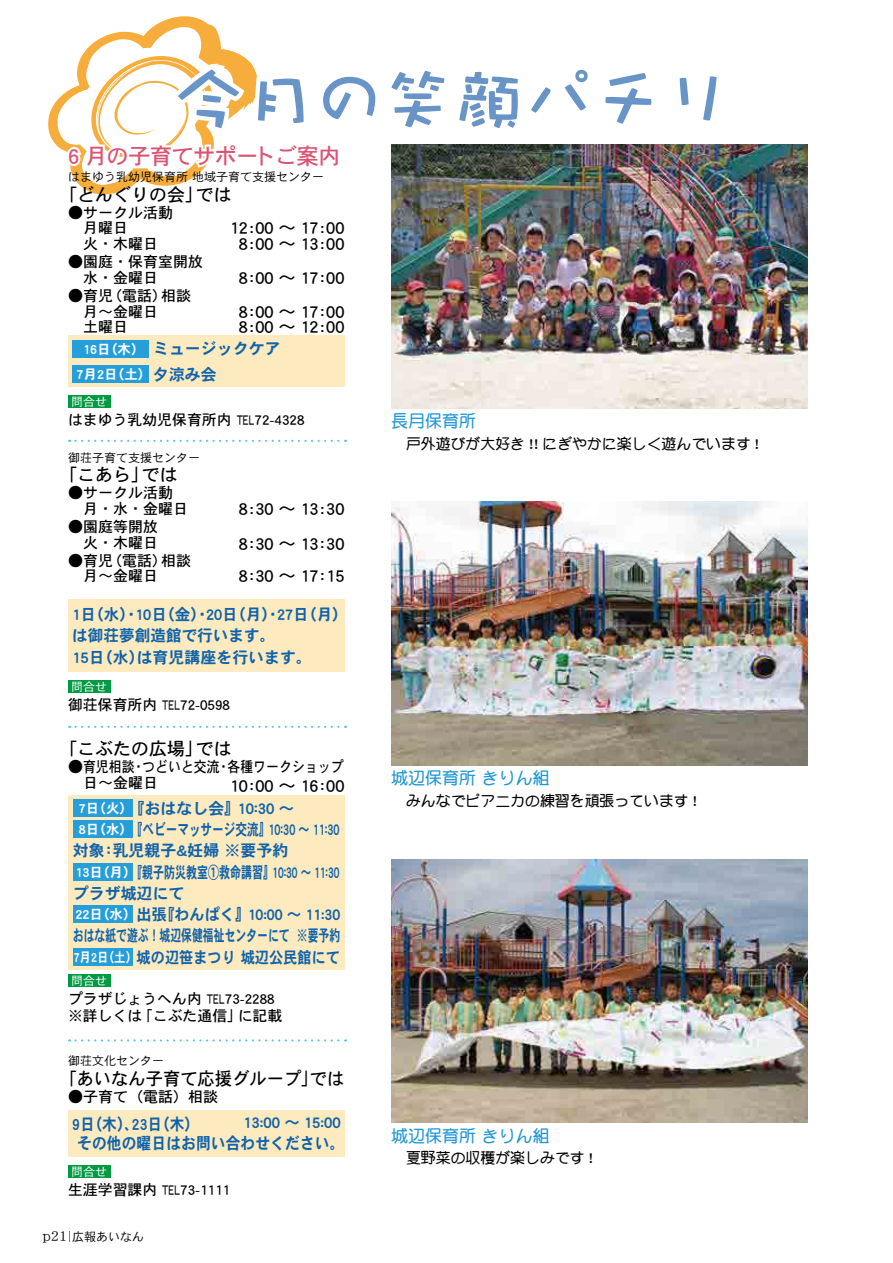
<style>
.page{position:relative;width:893px;height:1263px;background:#fff}
.page>*{position:absolute;margin:0;border:0;box-sizing:border-box;transform-origin:0 0}
.t1{font:70.5px "DF Craft Yu Std W7 90 pv RKSJ H";letter-spacing:-.01em;color:#6994c7}
.t2{font:22.5px "DFHS Gothic Std W5 90 pv RKSJ H";letter-spacing:-.04em;color:#db5372}
.t3{font:18px/15.8px "DFHS Gothic Std W5 90 pv RKSJ H";color:#000102}
.t4{font:18px "DFHS Gothic Std W5 90 pv RKSJ H";color:#000102;scale:.96 1}
.t5{font:16.95px "DF Maru Gothic Std W7 90 pv RKSJ H";color:#1e96d5}
.t6{font:16.5px/18.8px "DFHS Gothic Std W7 83 pv RKSJ H";color:#1063aa;scale:.9 1}
.t7{font:15.9px/21.3px "DFHS Gothic Std W7 83 pv RKSJ H";color:#1063aa}
.t8{font:15.9px/21.3px "DFHS Gothic Std W7 83 pv RKSJ H";color:#1063aa;text-align:justify;scale:.95 1}
.t9{font:15.9px/21.3px "DFHS Gothic Std W7 83 pv RKSJ H";color:#1063aa;scale:.69 1}
.t10{font:15.9px "DFHS Gothic Std W7 83 pv RKSJ H";color:#1063aa;scale:.73 1}
.t11{font:15px/15.8px "DFHS Gothic Std W5 90 pv RKSJ H";color:#000102}
.t12{font:14.85px/17px "DFHS Gothic Std W5 90 pv RKSJ H";color:#000102}
.t13{font:14.85px "DF Maru Gothic Std W7 90 pv RKSJ H";color:#050101}
.t14{font:13.5px "DFHS Gothic Std W7 83 pv RKSJ H";color:#fff}
.t15{font:12px "DFHS Gothic Std W3 90 pv RKSJ H";color:#000102}
.t16{font:12px "DFHS Gothic Std W3 90 pv RKSJ H";color:#fff}
.s1{font-size:15.9px;color:#1063aa}
.s2{font-size:13.5px;color:#fff}
.s3{font-family:"DFHS Mincho Std W3 90 pv RKSJ H";font-size:15px}
</style>
<div class="page">
<img style="left:391px;top:502px;width:417px;height:263px">
<img style="left:391px;top:859px;width:417px;height:264px">
<img style="left:391px;top:145px;width:417px;height:263px">
<div style="left:68px;top:336px;width:276px;height:51px;background:#feeabf"></div>
<div style="left:72px;top:340px;width:77px;height:17px;background:#269eda"></div>
<div style="left:68px;top:395px;width:43px;height:13px;background:#009a43"></div>
<svg style="left:48px;top:16px;width:612px;height:178px"></svg>
<svg style="left:76px;top:440px;width:270px;height:2px"></svg>
<svg style="left:76px;top:726px;width:270px;height:2px"></svg>
<svg style="left:76px;top:1039px;width:270px;height:2px"></svg>
<div style="left:68px;top:600px;width:276px;height:72px;background:#feeabf"></div>
<div style="left:68px;top:680px;width:43px;height:13px;background:#009a43"></div>
<div style="left:68px;top:974px;width:43px;height:12px;background:#009a43"></div>
<div style="left:69px;top:795px;width:276px;height:174px;background:#feeabf"></div>
<div style="left:73px;top:799px;width:59px;height:17px;background:#269eda"></div>
<div style="left:73px;top:821px;width:59px;height:17px;background:#269eda"></div>
<div style="left:68px;top:1110px;width:276px;height:47px;background:#feeabf"></div>
<div style="left:68px;top:1165px;width:43px;height:13px;background:#009a43"></div>
<div style="left:72px;top:366px;width:77px;height:17px;background:#269eda"></div>
<div style="left:73px;top:906px;width:59px;height:17px;background:#269eda"></div>
<div style="left:73px;top:948px;width:59px;height:17px;background:#269eda"></div>
<div style="left:73px;top:863px;width:59px;height:17px;background:#269eda"></div>
<h1 class="t1" style="left:174px;top:71px;width:561px">今月の笑顔パチリ</h1>
<h2 class="t2" style="left:68px;top:147px;width:274px">6 月の子育てサポートご案内</h2>
<p class="t15" style="left:68px;top:172px;width:257px">はまゆう乳幼児保育所 地域子育て支援センター</p>
<p class="t3" style="left:59px;top:188px;width:174px">「どんぐりの会」では</p>
<p class="t11" style="left:68px;top:206px;width:106px">●サークル活動　月曜日<br>　火・木曜日</p>
<p class="t11" style="left:68px;top:255px;width:136px">●園庭・保育室開放　水・金曜日</p>
<p class="t11" style="left:68px;top:289px;width:124px">●育児（電話）相談　月～金曜日<br>　土曜日</p>
<p class="t3" style="left:230px;top:222px;width:116px;text-align:center">12:00 ～ 17:00<br>8:00 ～ 13:00</p>
<p class="t3" style="left:239px;top:263px;width:107px;line-height:33.8px">8:00 ～ 17:00<br>8:00 ～ 17:00</p>
<p class="t3" style="left:239px;top:321px;width:107px">8:00 ～ 12:00</p>
<p class="t14" style="left:83px;top:343px;width:63px">16日（木）</p>
<p class="t7" style="left:153px;top:340px;width:129px">ミュージックケア</p>
<p class="t14" style="left:77px;top:369px;width:142px">7月2日（土）<span class="s1">夕涼み会</span></p>
<p class="t16" style="left:71px;top:397px;width:37px">問合せ</p>
<p class="t12" style="left:68px;top:413px;width:238px">はまゆう乳幼児保育所内 TEL72-4328</p>
<p class="t15" style="left:68px;top:453px;width:133px">御荘子育て支援センター</p>
<p class="t3" style="left:59px;top:469px;width:120px">「こあら」では</p>
<p class="t11" style="left:68px;top:487px;width:121px">●サークル活動　月・水・金曜日</p>
<p class="t11" style="left:68px;top:520px;width:91px">●園庭等開放　火・木曜日</p>
<p class="t11" style="left:68px;top:554px;width:124px">●育児（電話）相談　月～金曜日</p>
<p class="t3" style="left:239px;top:494px;width:107px;line-height:34.5px">8:30 ～ 13:30<br>8:30 ～ 13:30</p>
<p class="t3" style="left:239px;top:570px;width:107px">8:30 ～ 17:15</p>
<p class="t7" style="left:72px;top:606px;width:277px">1日（水）・10日（金）・20日（月）・27日（月）は御荘夢創造館で行います。<br>15日（水）は育児講座を行います。</p>
<p class="t16" style="left:71px;top:682px;width:37px">問合せ</p>
<p class="t12" style="left:68px;top:698px;width:164px">御荘保育所内 TEL72-0598</p>
<p class="t3" style="left:59px;top:743px;width:174px">「こぶたの広場」では</p>
<p class="t11" style="left:68px;top:761px;width:277px">●育児相談・つどいと交流・各種ワークショップ　日～金曜日</p>
<p class="t3" style="left:230px;top:779px;width:116px">10:00 ～ 16:00</p>
<p class="t7" style="left:79px;top:799px;width:217px"><span class="s2">7日（火）</span>『おはなし会』10:30 ～</p>
<p class="t10" style="left:79px;top:823px;width:359px"><span class="s2">8日（水）</span>『ベビーマッサージ交流』10:30 ～ 11:30</p>
<p class="t7" style="left:73px;top:842px;width:217px">対象：乳児親子&amp;妊婦 ※要予約</p>
<p class="t9" style="left:73px;top:863px;width:388px"><span class="s2">13日（月）</span>『親子防災教室①救命講習』10:30 ～ 11:30プラザ城辺にて</p>
<p class="t8" style="left:73px;top:905px;width:283px"><span class="s2">22日（水）</span>出張『わんぱく』10:00 ～ 11:30おはな紙で遊ぶ！城辺保健福祉センターにて ※要予約<span class="s2">7月2日（土）</span>城の辺笹まつり 城辺公民館にて</p>
<p class="t16" style="left:71px;top:975px;width:37px">問合せ</p>
<p class="t12" style="left:68px;top:991px;width:216px">プラザじょうへん内 TEL73-2288 ※詳しくは「こぶた通信」に記載</p>
<p class="t15" style="left:68px;top:1056px;width:97px">御荘文化センター</p>
<p class="t4" style="left:59px;top:1071px;width:298px">「あいなん子育て応援グループ」では</p>
<p class="t11" style="left:68px;top:1090px;width:151px">●子育て（電話）相談</p>
<p class="t6" style="left:72px;top:1116px;width:304px">9日（木）、23日（木）<br>その他の曜日はお問い合わせください。</p>
<p class="t7" style="left:243px;top:1114px;width:99px">13:00 ～ 15:00</p>
<p class="t16" style="left:71px;top:1167px;width:37px">問合せ</p>
<p class="t12" style="left:68px;top:1183px;width:164px">生涯学習課内 TEL73-1111</p>
<p class="t15" style="left:42px;top:1232px;width:103px"><span class="s3">p21</span> 広報あいなん</p>
<p class="t5" style="left:391px;top:414px;width:87px">長月保育所</p>
<p class="t13" style="left:391px;top:437px;width:370px">　戸外遊びが大好き !! にぎやかに楽しく遊んでいます !</p>
<p class="t5" style="left:391px;top:771px;width:160px">城辺保育所 きりん組</p>
<p class="t13" style="left:391px;top:795px;width:308px">　みんなでピアニカの練習を頑張っています !</p>
<p class="t5" style="left:391px;top:1129px;width:160px">城辺保育所 きりん組</p>
<p class="t13" style="left:391px;top:1152px;width:204px">　夏野菜の収穫が楽しみです !</p>
</div>
